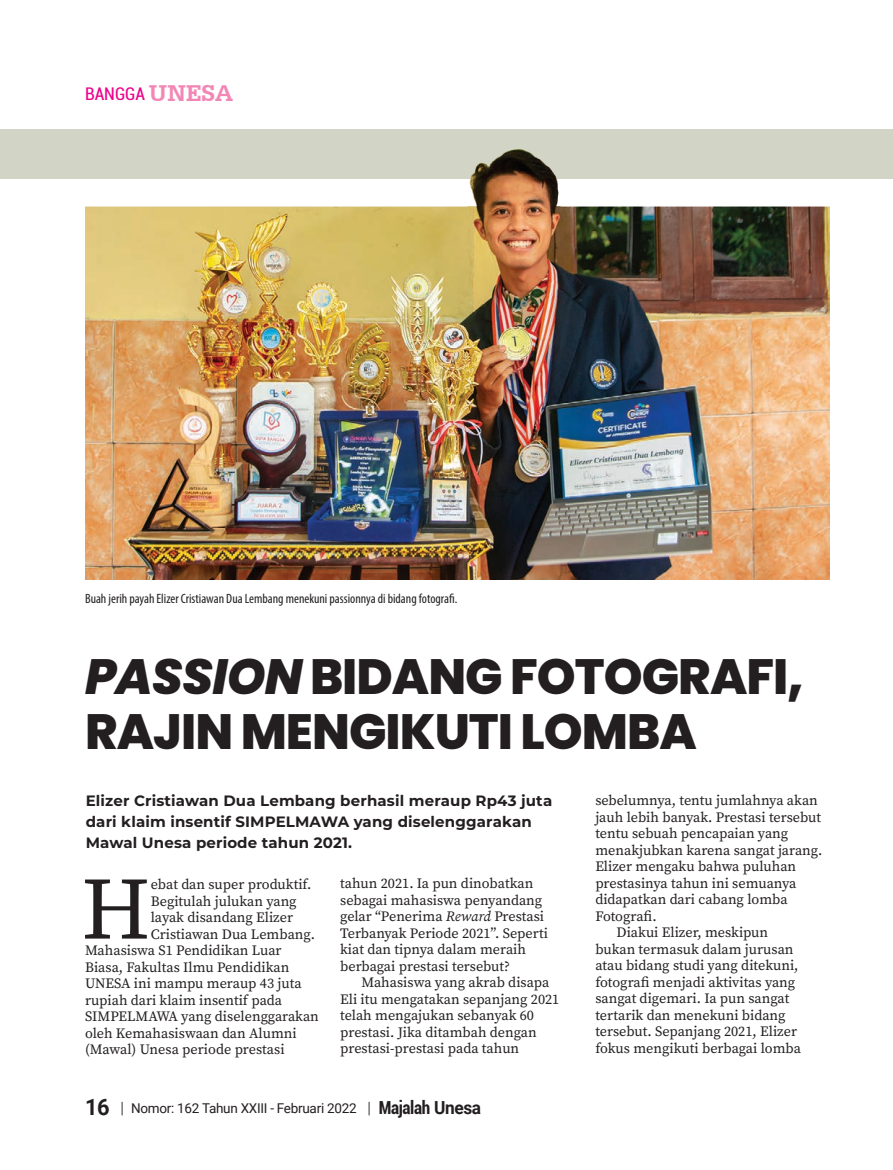
<style>
.page{position:relative;width:893px;height:1170px;background:#fff}
.page>*{position:absolute;margin:0;border:0;box-sizing:border-box;transform-origin:0 0}
.t1{font:88.2px "Source Serif Pro";color:#231f20}
.t2{font:800 49.5px/55.5px "Poppins";letter-spacing:-.02em;color:#231f20}
.t3{font:condensed 17.55px "Roboto";color:#ed028c}
.t4{font:700 15px/21px "Montserrat";letter-spacing:.01em;color:#231f20}
.t5{font:14.25px/16.5px "Source Serif Pro";color:#231f20}
.t6{font:condensed 13.5px "Myriad Pro";color:#231f20}
.t7{font:13.5px "Roboto";letter-spacing:-.02em;color:#231f20}
.s1{font-family:"Serifa BT";font-weight:700;font-stretch:normal;font-size:24px;color:#f287b6}
.s2{font-style:italic}
.s3{font-weight:700;font-size:22.5px}
.s4{font-family:"Minion Pro"}
.s5{font-weight:700;font-stretch:condensed;font-size:18px}
.s6{font-weight:700;font-size:18px}
</style>
<div class="page">
<div style="left:0;top:129px;width:893px;height:50px;background:#d2d5c5"></div>
<img style="left:85px;top:149px;width:744px;height:431px">
<p class="t3" style="left:85px;top:82px;width:150px">BANGGA <span class="s1">UNESA</span></p>
<p class="t6" style="left:85px;top:590px;width:374px">Buah jerih payah Elizer Cristiawan Dua Lembang menekuni passionnya di bidang fotografi.</p>
<h2 class="t2" style="left:85px;top:648px;width:720px"><span class="s2">PASSION</span> BIDANG FOTOGRAFI,<br>RAJIN MENGIKUTI LOMBA</h2>
<p class="t4" style="left:86px;top:789px;width:468px">Elizer Cristiawan Dua Lembang berhasil meraup Rp43 juta dari klaim insentif SIMPELMAWA yang diselenggarakan<br>Mawal Unesa periode tahun 2021.</p>
<h1 class="t1" style="left:81px;top:850px;width:71px">H</h1>
<p class="t5" style="left:151px;top:876px;width:162px">ebat dan super produktif.</p>
<p class="t5" style="left:151px;top:892px;width:147px">Begitulah julukan yang</p>
<p class="t5" style="left:151px;top:909px;width:144px">layak disandang Elizer</p>
<p class="t5" style="left:151px;top:925px;width:166px">Cristiawan Dua Lembang.</p>
<p class="t5" style="left:85px;top:942px;width:198px">Mahasiswa S1 Pendidikan Luar</p>
<p class="t5" style="left:85px;top:958px;width:206px">Biasa, Fakultas Ilmu Pendidikan</p>
<p class="t5" style="left:85px;top:975px;width:218px">UNESA ini mampu meraup 43 juta</p>
<p class="t5" style="left:85px;top:991px;width:199px">rupiah dari klaim insentif pada</p>
<p class="t5" style="left:85px;top:1008px;width:235px">SIMPELMAWA yang diselenggarakan</p>
<p class="t5" style="left:85px;top:1024px;width:213px">oleh Kemahasiswaan dan Alumni</p>
<p class="t5" style="left:85px;top:1041px;width:201px">(Mawal) Unesa periode prestasi</p>
<p class="t5" style="left:340px;top:875px;width:209px">tahun 2021. Ia pun dinobatkan sebagai mahasiswa penyandang gelar “Penerima <span class="s2">Reward</span> Prestasi<br>Terbanyak Periode 2021”. Seperti kiat dan tipnya dalam meraih berbagai prestasi tersebut?</p>
<p class="t5" style="left:340px;top:974px;width:221px;text-indent:21px">Mahasiswa yang akrab disapa<br>Eli itu mengatakan sepanjang 2021 telah mengajukan sebanyak 60 prestasi. Jika ditambah dengan prestasi-prestasi pada tahun</p>
<p class="t7" style="left:85px;top:1098px;width:398px"><span class="s3">16</span> <span class="s4">|</span> Nomor: 162 Tahun XXIII - Februari 2022 <span class="s4">|</span> <span class="s5">Majalah</span> <span class="s6">Unesa</span></p>
<p class="t5" style="left:595px;top:792px;width:224px">sebelumnya, tentu jumlahnya akan</p>
<p class="t5" style="left:595px;top:808px;width:227px">jauh lebih banyak. Prestasi tersebut</p>
<p class="t5" style="left:595px;top:825px;width:194px">tentu sebuah pencapaian yang</p>
<p class="t5" style="left:595px;top:841px;width:229px">menakjubkan karena sangat jarang.</p>
<p class="t5" style="left:595px;top:858px;width:202px">Elizer mengaku bahwa puluhan</p>
<p class="t5" style="left:595px;top:874px;width:203px">prestasinya tahun ini semuanya</p>
<p class="t5" style="left:595px;top:891px;width:194px">didapatkan dari cabang lomba</p>
<p class="t5" style="left:595px;top:907px;width:63px">Fotografi.</p>
<p class="t5" style="left:617px;top:924px;width:153px">Diakui Elizer, meskipun</p>
<p class="t5" style="left:595px;top:940px;width:200px">bukan termasuk dalam jurusan</p>
<p class="t5" style="left:595px;top:957px;width:205px">atau bidang studi yang ditekuni,</p>
<p class="t5" style="left:595px;top:973px;width:201px">fotografi menjadi aktivitas yang</p>
<p class="t5" style="left:595px;top:990px;width:196px">sangat digemari. Ia pun sangat</p>
<p class="t5" style="left:595px;top:1006px;width:192px">tertarik dan menekuni bidang</p>
<p class="t5" style="left:595px;top:1023px;width:203px">tersebut. Sepanjang 2021, Elizer</p>
<p class="t5" style="left:595px;top:1039px;width:207px">fokus mengikuti berbagai lomba</p>
</div>
